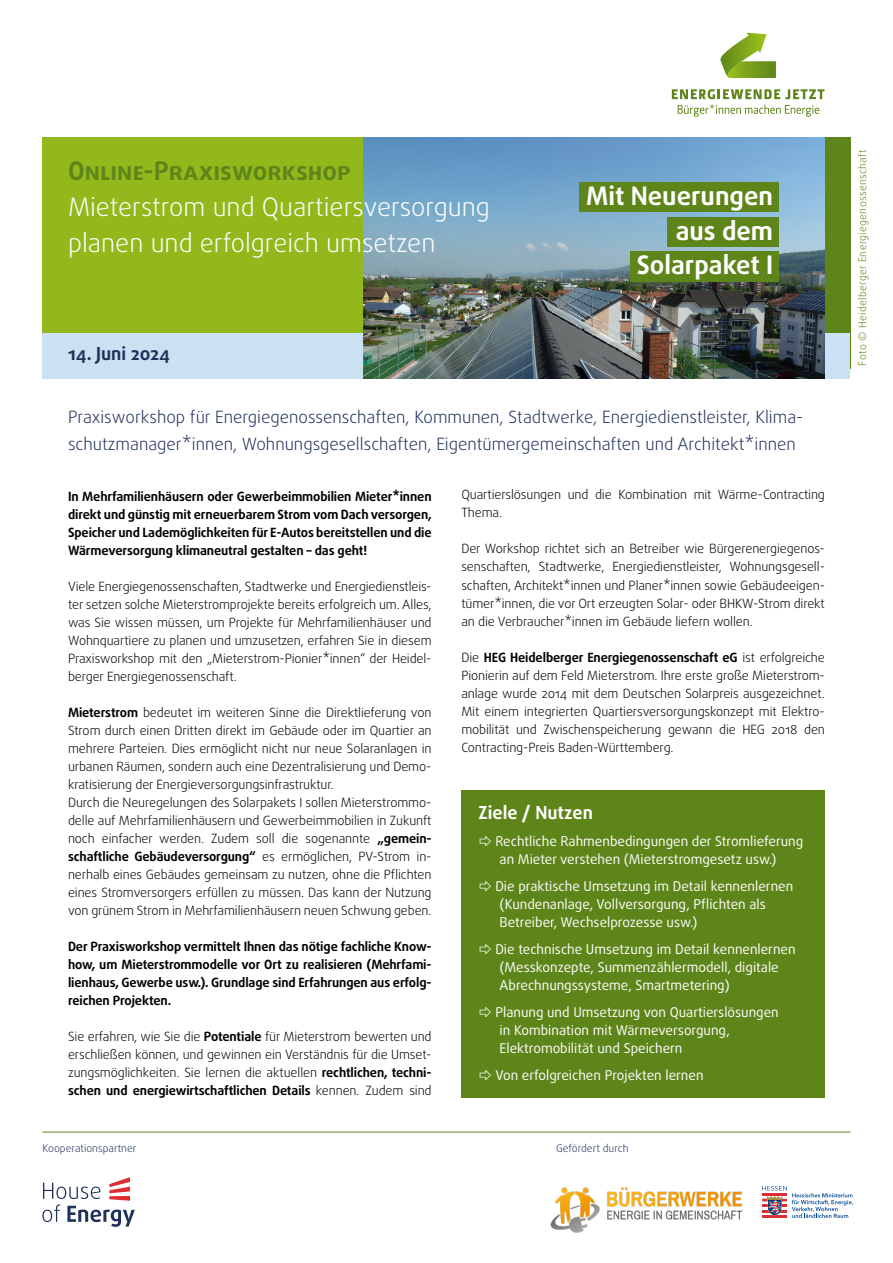
<style>
.page{position:relative;width:893px;height:1263px;background:#fff}
.page>*{position:absolute;margin:0;border:0;box-sizing:border-box;transform-origin:0 0}
.t1{font:300 25.5px/36px "Daxline OT";color:#fff}
.t2{font:700 25.5px/34.5px "Daxline OT";color:#fff;text-align:right}
.t3{font:700 25.5px "Daxline OT";letter-spacing:.005em;color:#5e851a}
.t4{font:700 18px "Daxline OT";color:#fff}
.t5{font:700 18px "Daxline OT";color:#1e325c}
.t6{font:300 16.95px/27px "Daxline OT";color:#1e325c}
.t7{font:13.5px/18px "Daxline OT";color:#fff}
.t8{font:300 12.75px/18px "Daxline OT";letter-spacing:-.01em;color:#000;text-align:justify}
.t9{font:700 12.75px/18px "Daxline OT";letter-spacing:-.01em;color:#000;text-align:justify}
.t10{font:300 10.5px "Daxline OT";letter-spacing:.03em;color:#5e851a}
.t11{font:300 10.5px "Daxline OT";color:#1e325c}
.s1{font-weight:700}
.s2{font-weight:300}
</style>
<div class="page">
<div style="left:43px;top:137px;width:378px;height:241px;background:#93b81b"></div>
<div style="left:806px;top:137px;width:44px;height:232px;background:#5e851a"></div>
<div style="left:43px;top:333px;width:807px;height:45px;background:#c9e1f1"></div>
<img style="left:364px;top:137px;width:461px;height:241px">
<svg style="left:720px;top:33px;width:56px;height:45px"></svg>
<svg style="left:672px;top:89px;width:152px;height:28px"></svg>
<div style="left:461px;top:790px;width:364px;height:308px;background:#5e851a"></div>
<img style="left:550px;top:1187px;width:193px;height:46px">
<hr style="left:43px;top:1132px;width:807px;height:1px;background:#5e851a">
<svg style="left:42px;top:1177px;width:93px;height:50px"></svg>
<svg style="left:762px;top:1186px;width:91px;height:32px"></svg>
<div style="left:580px;top:182px;width:199px;height:30px;background:#5e851a"></div>
<div style="left:667px;top:217px;width:112px;height:29px;background:#5e851a"></div>
<div style="left:630px;top:251px;width:149px;height:31px;background:#5e851a"></div>
<h1 class="t3" style="left:68px;top:154px;width:284px">Online-Praxisworkshop</h1>
<h1 class="t1" style="left:68px;top:189px;width:423px">Mieterstrom und Quartiersversorgung planen und erfolgreich umsetzen</h1>
<h1 class="t2" style="left:586px;top:179px;width:188px">Mit Neuerungen aus dem<br>Solarpaket I</h1>
<h2 class="t5" style="left:68px;top:342px;width:103px">14. Juni 2024</h2>
<h3 class="t6" style="left:68px;top:403px;width:737px">Praxisworkshop für Energiegenossenschaften, Kommunen, Stadtwerke, Energiedienstleister, Klima&shy;schutzmanager*innen, Wohnungsgesellschaften, Eigentümergemeinschaften und Architekt*innen</h3>
<p class="t8" style="left:461px;top:486px;width:365px">Quartierslösungen und die Kombination mit Wärme-Contracting<br>Thema.</p>
<p class="t8" style="left:461px;top:540px;width:365px">Der Workshop richtet sich an Betreiber wie Bürgerenergiegenos&shy;senschaften, Stadtwerke, Energiedienstleister, Wohnungsgesell&shy;schaften, Architekt*innen und Planer*innen sowie Gebäudeeigen&shy;tümer*innen, die vor Ort erzeugten Solar- oder BHKW-Strom direkt an die Verbraucher*innen im Gebäude liefern wollen.</p>
<p class="t8" style="left:461px;top:648px;width:365px">Die <span class="s1">HEG Heidelberger Energiegenossenschaft eG</span> ist erfolgreiche Pionierin auf dem Feld Mieterstrom. Ihre erste große Mieterstrom&shy;anlage wurde 2014 mit dem Deutschen Solarpreis ausgezeichnet.<br>Mit einem integrierten Quartiersversorgungskonzept mit Elektro&shy;mobilität und Zwischenspeicherung gewann die HEG 2018 den Contracting-Preis Baden-Württemberg.</p>
<p class="t9" style="left:68px;top:488px;width:365px">In Mehrfamilienhäusern oder Gewerbeimmobilien Mieter*innen direkt und günstig mit erneuerbarem Strom vom Dach versorgen, Speicher und Lademöglichkeiten für E-Autos bereitstellen und die Wärmeversorgung klimaneutral gestalten – das geht!</p>
<p class="t8" style="left:68px;top:578px;width:365px">Viele Energiegenossenschaften, Stadtwerke und Energiedienstleis&shy;ter setzen solche Mieterstromprojekte bereits erfolgreich um. Alles, was Sie wissen müssen, um Projekte für Mehrfamilienhäuser und Wohnquartiere zu planen und umzusetzen, erfahren Sie in diesem Praxisworkshop mit den „Mieterstrom-Pionier*innen“ der Heidel&shy;berger Energiegenossenschaft.</p>
<p class="t8" style="left:68px;top:704px;width:365px;text-align:left"><span class="s1">Mieterstrom</span> bedeutet im weiteren Sinne die Direktlieferung von Strom durch einen Dritten direkt im Gebäude oder im Quartier an mehrere Parteien. Dies ermöglicht nicht nur neue Solaranlagen in urbanen Räumen, sondern auch eine Dezentralisierung und Demo&shy;kratisierung der Energieversorgungsinfrastruktur.<br>Durch die Neuregelungen des Solarpakets I sollen Mieterstrommo&shy;delle auf Mehrfamilienhäusern und Gewerbeimmobilien in Zukunft noch einfacher werden. Zudem soll die sogenannte <span class="s1">„gemein&shy;schaftliche Gebäudeversorgung“</span> es ermöglichen, PV-Strom in&shy;nerhalb eines Gebäudes gemeinsam zu nutzen, ohne die Pflichten eines Stromversorgers erfüllen zu müssen. Das kann der Nutzung von grünem Strom in Mehrfamilienhäusern neuen Schwung geben.</p>
<p class="t9" style="left:68px;top:938px;width:365px">Der Praxisworkshop vermittelt Ihnen das nötige fachliche Know&shy;how, um Mieterstrommodelle vor Ort zu realisieren (Mehrfami&shy;lienhaus, Gewerbe usw.). Grundlage sind Erfahrungen aus erfolg&shy;reichen Projekten.</p>
<p class="t8" style="left:68px;top:1028px;width:365px">Sie erfahren, wie Sie die <span class="s1">Potentiale</span> für Mieterstrom bewerten und erschließen können, und gewinnen ein Verständnis für die Umset&shy;zungsmöglichkeiten. Sie lernen die aktuellen <span class="s1">rechtlichen, techni&shy;schen und energiewirtschaftlichen Details</span> kennen. Zudem sind</p>
<h2 class="t4" style="left:479px;top:801px;width:116px">Ziele / Nutzen</h2>
<p class="t7" style="left:478px;top:832px;width:326px;text-align:center"><span class="s2">⇨</span> Rechtliche Rahmenbedingungen der Stromlieferung an Mieter verstehen (Mieterstromgesetz usw.)</p>
<p class="t7" style="left:500px;top:877px;width:295px;text-indent:-21px"><span class="s2">⇨</span> Die praktische Umsetzung im Detail kennenlernen (Kundenanlage, Vollversorgung, Pflichten als<br>Betreiber, Wechselprozesse usw.)</p>
<p class="t7" style="left:500px;top:940px;width:298px;text-indent:-21px"><span class="s2">⇨</span> Die technische Umsetzung im Detail kennenlernen (Messkonzepte, Summenzählermodell, digitale<br>Abrechnungssysteme, Smartmetering)</p>
<p class="t7" style="left:500px;top:1003px;width:281px;text-indent:-21px"><span class="s2">⇨</span> Planung und Umsetzung von Quartierslösungen in Kombination mit Wärmeversorgung,<br>Elektromobilität und Speichern</p>
<p class="t7" style="left:478px;top:1066px;width:227px"><span class="s2">⇨</span> Von erfolgreichen Projekten lernen</p>
<p class="t11" style="left:43px;top:1141px;width:95px">Kooperationspartner</p>
<p class="t11" style="left:556px;top:1141px;width:74px">Gefördert durch</p>
<p class="t10" style="left:855px;top:366px;width:218px;rotate:-90deg">Foto © Heidelberger Energiegenossenschaft</p>
</div>
